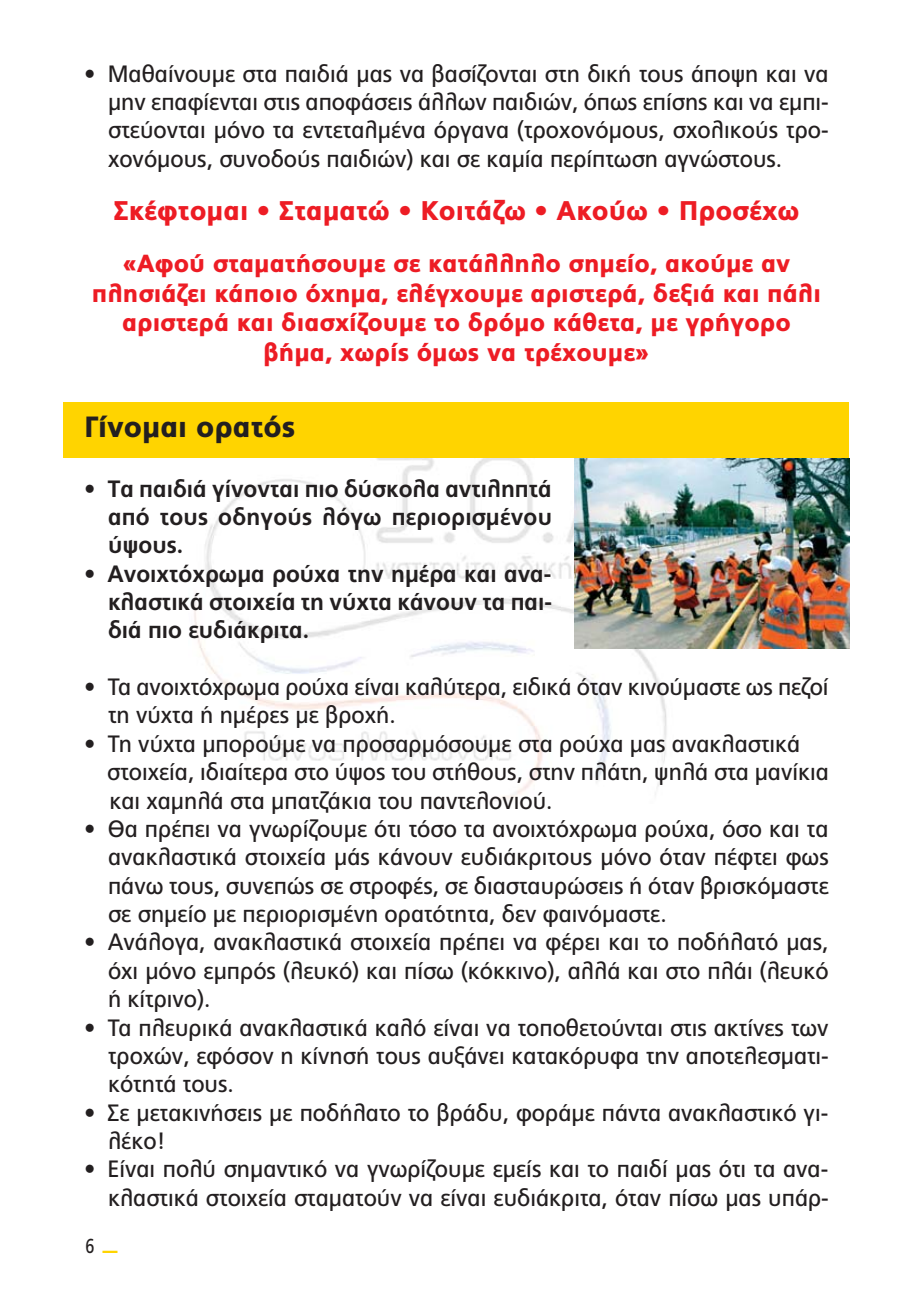
<style>
.page{position:relative;width:913px;height:1302px;background:#fff}
.page>*{position:absolute;margin:0;border:0;box-sizing:border-box;transform-origin:0 0}
.t1{font:900 29.25px "PF Catalog";color:#231f20;scale:.96 1}
.t2{font:900 27px "PF Catalog";color:#ed1c24;scale:.96 1}
.t3{font:900 24.75px/29.7px "PF Catalog";color:#ed1c24;text-align:center;scale:.96 1}
.t4{font:23.62px/28.3px "PF Catalog";color:#231f20;text-align:justify;scale:.96 1}
.t5{font:700 23.62px/28.3px "PF Catalog";color:#231f20;text-align:justify;scale:.96 1}
.t6{font:20.25px "PF Catalog";color:#231f20;scale:.8 1}
</style>
<div class="page">
<img style="left:194px;top:458px;width:534px;height:343px">
<div style="left:64px;top:403px;width:784px;height:55px;background:#ffd400"></div>
<svg style="left:102px;top:1250px;width:15px;height:2px"></svg>
<img style="left:574px;top:458px;width:274px;height:190px">
<p class="t4" style="left:108px;top:59px;width:752px;text-indent:-24px">• Μαθαίνουμε στα παιδιά μας να βασίζονται στη δική τους άποψη και να μην επαφίενται στις αποφάσεις άλλων παιδιών, όπως επίσης και να εμπι&shy;στεύονται μόνο τα εντεταλμένα όργανα (τροχονόμους, σχολικούς τρο&shy;χονόμους, συνοδούς παιδιών) και σε καμία περίπτωση αγνώστους.</p>
<p class="t2" style="left:113px;top:195px;width:716px">Σκέφτομαι • Σταματώ • Κοιτάζω • Ακούω • Προσέχω</p>
<p class="t3" style="left:92px;top:248px;width:760px">«Αφού σταματήσουμε σε κατάλληλο σημείο, ακούμε αν πλησιάζει κάποιο όχημα, ελέγχουμε αριστερά, δεξιά και πάλι αριστερά και διασχίζουμε το δρόμο κάθετα, με γρήγορο βήμα, χωρίς όμως να τρέχουμε»</p>
<p class="t1" style="left:84px;top:410px;width:221px">Γίνομαι ορατός</p>
<p class="t5" style="left:108px;top:474px;width:464px;text-indent:-24px">• Τα παιδιά γίνονται πιο δύσκολα αντιληπτά από τους οδηγούς λόγω περιορισμένου ύψους.</p>
<p class="t5" style="left:108px;top:559px;width:464px;text-indent:-24px">• Ανοιχτόχρωμα ρούχα την ημέρα και ανα&shy;κλαστικά στοιχεία τη νύχτα κάνουν τα παι&shy;διά πιο ευδιάκριτα.</p>
<p class="t4" style="left:108px;top:672px;width:751px;text-indent:-24px">• Τα ανοιχτόχρωμα ρούχα είναι καλύτερα, ειδικά όταν κινούμαστε ως πεζοί τη νύχτα ή ημέρες με βροχή.</p>
<p class="t4" style="left:107px;top:729px;width:753px;text-align:left;text-indent:-23px">• Τη νύχτα μπορούμε να προσαρμόσουμε στα ρούχα μας ανακλαστικά στοιχεία, ιδιαίτερα στο ύψος του στήθους, στην πλάτη, ψηλά στα μανίκια και χαμηλά στα μπατζάκια του παντελονιού.</p>
<p class="t4" style="left:108px;top:814px;width:752px;text-indent:-24px">• Θα πρέπει να γνωρίζουμε ότι τόσο τα ανοιχτόχρωμα ρούχα, όσο και τα ανακλαστικά στοιχεία μάς κάνουν ευδιάκριτους μόνο όταν πέφτει φως πάνω τους, συνεπώς σε στροφές, σε διασταυρώσεις ή όταν βρισκόμαστε σε σημείο με περιορισμένη ορατότητα, δεν φαινόμαστε.</p>
<p class="t4" style="left:108px;top:927px;width:752px;text-indent:-24px">• Ανάλογα, ανακλαστικά στοιχεία πρέπει να φέρει και το ποδήλατό μας, όχι μόνο εμπρός (λευκό) και πίσω (κόκκινο), αλλά και στο πλάι (λευκό ή κίτρινο).</p>
<p class="t4" style="left:108px;top:1012px;width:752px;text-indent:-24px">• Τα πλευρικά ανακλαστικά καλό είναι να τοποθετούνται στις ακτίνες των τροχών, εφόσον η κίνησή τους αυξάνει κατακόρυφα την αποτελεσματι&shy;κότητά τους.</p>
<p class="t4" style="left:108px;top:1098px;width:751px;text-indent:-24px">• Σε μετακινήσεις με ποδήλατο το βράδυ, φοράμε πάντα ανακλαστικό γι&shy;λέκο!</p>
<p class="t4" style="left:84px;top:1154px;width:776px;text-align:right">• Είναι πολύ σημαντικό να γνωρίζουμε εμείς και το παιδί μας ότι τα ανα&shy;κλαστικά στοιχεία σταματούν να είναι ευδιάκριτα, όταν πίσω μας υπάρ-</p>
<p class="t6" style="left:85px;top:1234px;width:13px">6</p>
</div>
